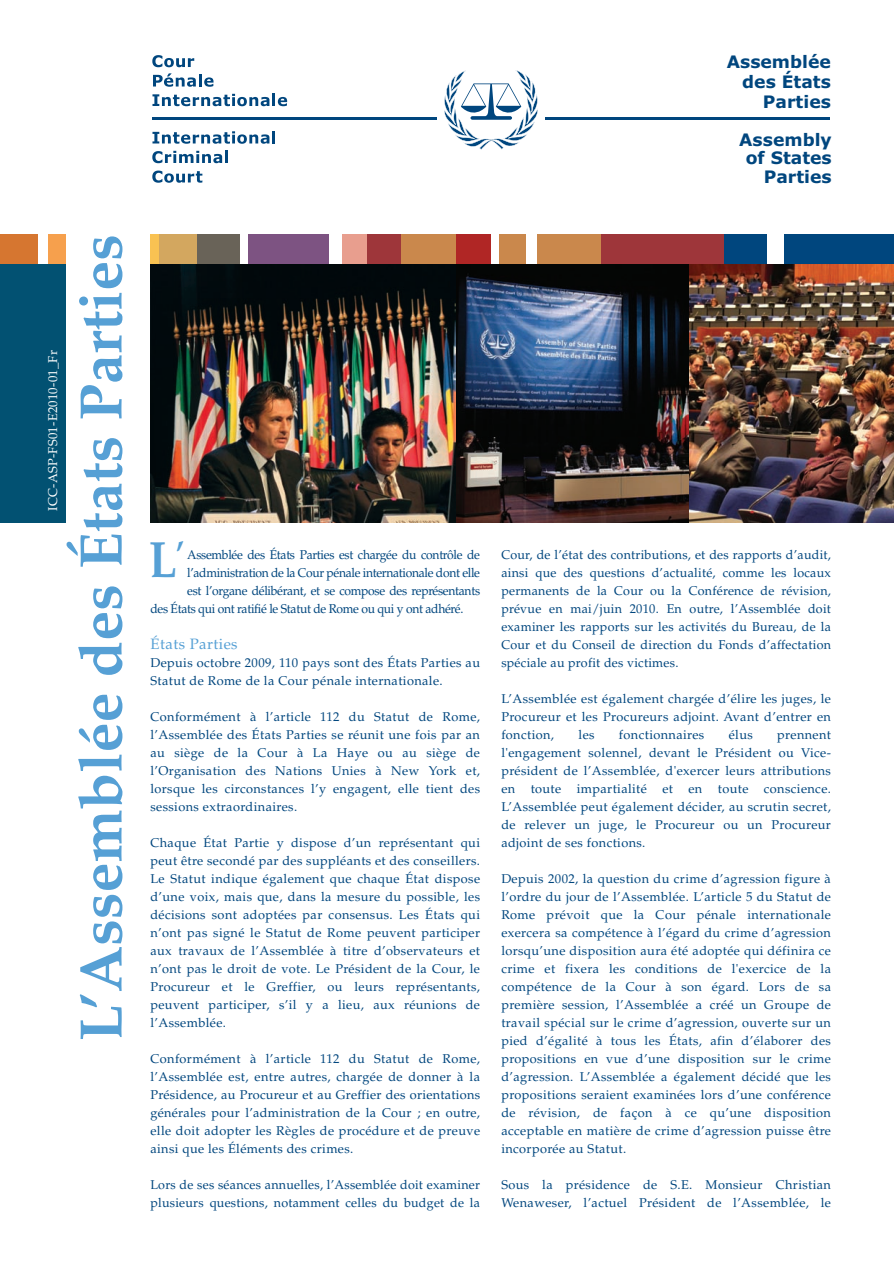
<style>
.page{position:relative;width:894px;height:1264px;background:#fff}
.page>*{position:absolute;margin:0;border:0;box-sizing:border-box;transform-origin:0 0}
.t1{font:700 60px "Palatino LT Std";color:#56a0d5}
.t2{font:700 51px "Palatino LT Std";color:#56a0d5;scale:.9 1}
.t3{font:700 17.25px/18.8px "Verdana";color:#00467e;text-align:right}
.t4{font:15px "Palatino LT Std";letter-spacing:.03em;color:#56a0d5}
.t5{font:12.75px/18px "Palatino LT Std";letter-spacing:.03em;color:#00467e;text-align:justify}
.t6{font:12.75px "Palatino LT Std";letter-spacing:-.025em;color:#00467e;scale:.95 1}
.t7{font:12.75px "Palatino LT Std";letter-spacing:.02em;color:#fff}
</style>
<div class="page">
<img style="left:0;top:55px;width:894px;height:468px">
<h1 class="t1" style="left:78px;top:1041px;width:809px;rotate:-90deg">L’Assemblée des États Parties</h1>
<p class="t7" style="left:48px;top:511px;width:162px;rotate:-90deg">ICC-ASP-FS01-E2010-01_Fr</p>
<h3 class="t3" style="left:727px;top:51px;width:106px;line-height:20px">Assemblée des États<br>Parties</h3>
<h3 class="t3" style="left:739px;top:129px;width:94px">Assembly of States<br>Parties</h3>
<h2 class="t2" style="left:149px;top:540px;width:41px">L<sup>’</sup></h2>
<p class="t6" style="left:187px;top:549px;width:310px">Assemblée des États Parties est chargée du contrôle de</p>
<p class="t6" style="left:187px;top:567px;width:310px">l’administration de la Cour pénale internationale dont elle</p>
<p class="t6" style="left:187px;top:585px;width:310px">est l’organe délibérant, et se compose des représentants</p>
<p class="t6" style="left:150px;top:603px;width:331px">des États qui ont ratifié le Statut de Rome ou qui y ont adhéré.</p>
<p class="t4" style="left:150px;top:638px;width:89px">États Parties</p>
<p class="t5" style="left:150px;top:655px;width:331px">Depuis octobre 2009, 110 pays sont des États Parties au<br>Statut de Rome de la Cour pénale internationale.</p>
<p class="t5" style="left:150px;top:709px;width:331px">Conformément à l’article 112 du Statut de Rome, l’Assemblée des États Parties se réunit une fois par an au siège de la Cour à La Haye ou au siège de l’Organisation des Nations Unies à New York et, lorsque les circonstances l’y engagent, elle tient des sessions extraordinaires.</p>
<p class="t5" style="left:150px;top:835px;width:331px">Chaque État Partie y dispose d’un représentant qui peut être secondé par des suppléants et des conseillers.<br>Le Statut indique également que chaque État dispose d’une voix, mais que, dans la mesure du possible, les décisions sont adoptées par consensus. Les États qui n’ont pas signé le Statut de Rome peuvent participer aux travaux de l’Assemblée à titre d’observateurs et n’ont pas le droit de vote. Le Président de la Cour, le Procureur et le Greffier, ou leurs représentants, peuvent participer, s’il y a lieu, aux réunions de l’Assemblée.</p>
<p class="t5" style="left:150px;top:1051px;width:331px">Conformément à l’article 112 du Statut de Rome, l’Assemblée est, entre autres, chargée de donner à la Présidence, au Procureur et au Greffier des orientations générales pour l’administration de la Cour ; en outre, elle doit adopter les Règles de procédure et de preuve ainsi que les Éléments des crimes.</p>
<p class="t5" style="left:150px;top:1177px;width:331px">Lors de ses séances annuelles, l’Assemblée doit examiner plusieurs questions, notamment celles du budget de la</p>
<p class="t5" style="left:501px;top:547px;width:331px">Cour, de l’état des contributions, et des rapports d’audit, ainsi que des questions d’actualité, comme les locaux permanents de la Cour ou la Conférence de révision, prévue en mai/juin 2010. En outre, l’Assemblée doit examiner les rapports sur les activités du Bureau, de la Cour et du Conseil de direction du Fonds d’affectation spéciale au profit des victimes.</p>
<p class="t5" style="left:501px;top:691px;width:331px">L’Assemblée est également chargée d’élire les juges, le Procureur et les Procureurs adjoint. Avant d’entrer en fonction,</p>
<p class="t5" style="left:578px;top:727px;width:17px">les</p>
<p class="t5" style="left:619px;top:727px;width:87px">fonctionnaires</p>
<p class="t5" style="left:729px;top:727px;width:26px">élus</p>
<p class="t5" style="left:501px;top:727px;width:331px;text-indent:276px">prennent l'engagement solennel, devant le Président ou Vice&shy;président de l’Assemblée, d'exercer leurs attributions en toute impartialité et en toute conscience.<br>L’Assemblée peut également décider, au scrutin secret, de relever un juge, le Procureur ou un Procureur adjoint de ses fonctions.</p>
<p class="t5" style="left:501px;top:871px;width:331px">Depuis 2002, la question du crime d’agression figure à l’ordre du jour de l’Assemblée. L’article 5 du Statut de Rome prévoit que la Cour pénale internationale exercera sa compétence à l’égard du crime d’agression lorsqu’une disposition aura été adoptée qui définira ce crime et fixera les conditions de l'exercice de la compétence de la Cour à son égard. Lors de sa première session, l’Assemblée a créé un Groupe de travail spécial sur le crime d’agression, ouverte sur un pied d’égalité à tous les États, afin d’élaborer des propositions en vue d’une disposition sur le crime d’agression. L’Assemblée a également décidé que les propositions seraient examinées lors d’une conférence de révision, de façon à ce qu’une disposition acceptable en matière de crime d’agression puisse être incorporée au Statut.</p>
<p class="t5" style="left:501px;top:1177px;width:331px">Sous la présidence de S.E. Monsieur Christian<br>Wenaweser, l’actuel Président de l’Assemblée, le</p>
</div>
